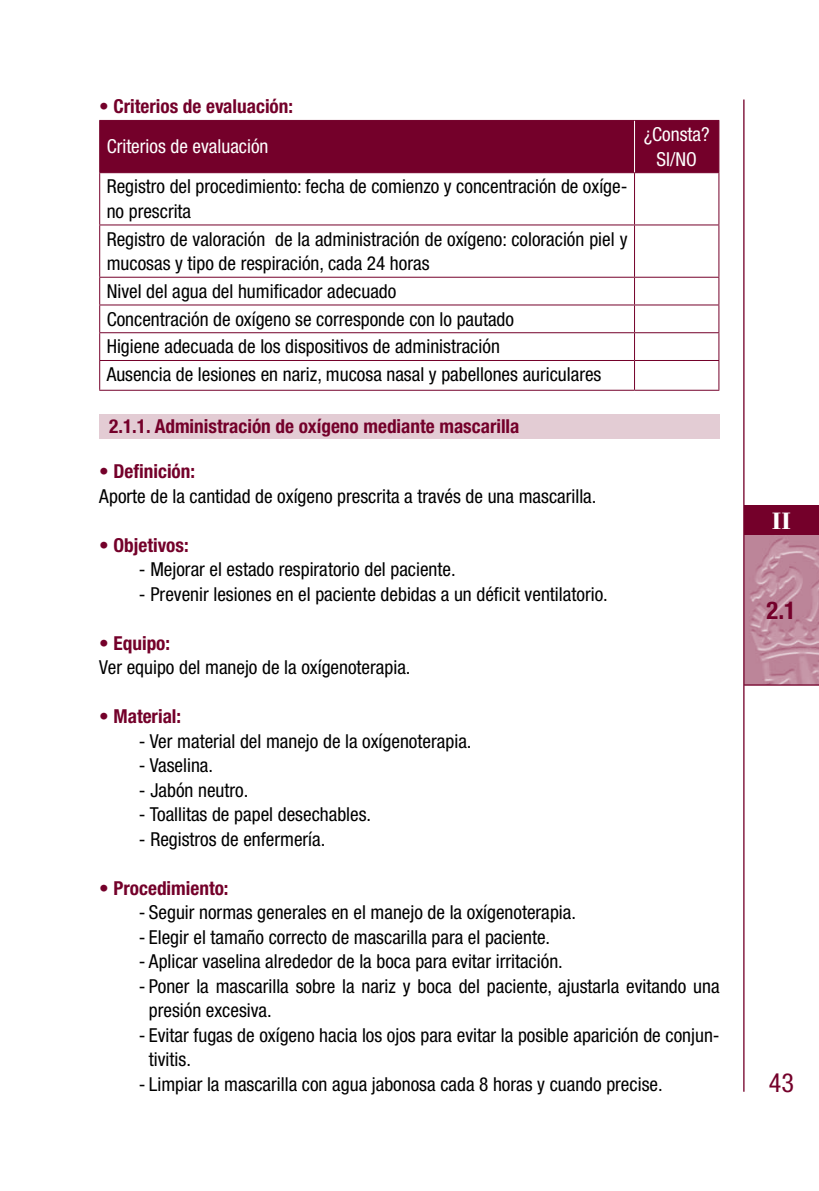
<style>
.page{position:relative;width:819px;height:1191px;background:#fff}
.page>*{position:absolute;margin:0;border:0;box-sizing:border-box;transform-origin:0 0}
.t1{font:condensed 26.25px "Helvetica Neue LT Std";color:#74002a}
.t2{font:700 condensed 24.5px "Helvetica Neue LT Std";color:#74002a}
.t3{font:700 24.5px "Bodoni Std";color:#fff}
.t4{font:condensed 19.25px/24.5px "Helvetica Neue LT Std";color:#000}
.t5{font:700 condensed 19.25px "Helvetica Neue LT Std";color:#74002a}
.t6{font:condensed 19.25px/24.5px "Helvetica Neue LT Std";color:#fff;text-align:center}
</style>
<div class="page">
<img style="left:744px;top:535px;width:75px;height:149px">
<div style="left:744px;top:505px;width:75px;height:30px;background:#74002a"></div>
<hr style="left:744px;top:684px;width:75px;height:1px;background:#74002a">
<hr style="left:743px;top:99px;width:1px;height:992px;background:#74002a">
<div style="left:99px;top:414px;width:620px;height:25px;background:#e3ccd4"></div>
<div style="left:100px;top:121px;width:618px;height:51px;background:#74002a"></div>
<hr style="left:99px;top:120px;width:535px;height:1px;background:#74002a">
<hr style="left:99px;top:121px;width:1px;height:51px;background:#74002a">
<hr style="left:634px;top:120px;width:85px;height:1px;background:#74002a">
<hr style="left:718px;top:121px;width:1px;height:51px;background:#74002a">
<hr style="left:99px;top:172px;width:535px;height:1px;background:#74002a">
<hr style="left:99px;top:173px;width:1px;height:51px;background:#74002a">
<hr style="left:634px;top:172px;width:85px;height:1px;background:#74002a">
<hr style="left:634px;top:173px;width:1px;height:51px;background:#74002a">
<hr style="left:718px;top:173px;width:1px;height:51px;background:#74002a">
<hr style="left:99px;top:224px;width:535px;height:1px;background:#74002a">
<hr style="left:99px;top:225px;width:1px;height:52px;background:#74002a">
<hr style="left:634px;top:224px;width:85px;height:1px;background:#74002a">
<hr style="left:634px;top:225px;width:1px;height:52px;background:#74002a">
<hr style="left:718px;top:225px;width:1px;height:52px;background:#74002a">
<hr style="left:99px;top:277px;width:535px;height:1px;background:#74002a">
<hr style="left:634px;top:277px;width:85px;height:1px;background:#74002a">
<hr style="left:99px;top:304px;width:535px;height:1px;background:#74002a">
<hr style="left:634px;top:304px;width:85px;height:1px;background:#74002a">
<hr style="left:99px;top:332px;width:535px;height:1px;background:#74002a">
<hr style="left:634px;top:332px;width:85px;height:1px;background:#74002a">
<hr style="left:99px;top:360px;width:535px;height:1px;background:#74002a">
<svg style="left:99px;top:278px;width:1px;height:112px"></svg>
<hr style="left:634px;top:360px;width:85px;height:1px;background:#74002a">
<svg style="left:634px;top:278px;width:1px;height:112px"></svg>
<svg style="left:718px;top:278px;width:1px;height:112px"></svg>
<hr style="left:99px;top:390px;width:535px;height:1px;background:#74002a">
<hr style="left:634px;top:390px;width:85px;height:1px;background:#74002a">
<hr style="left:634px;top:121px;width:1px;height:51px;background:#fff">
<p class="t5" style="left:99px;top:94px;width:195px">• Criterios de evaluación:</p>
<p class="t6" style="left:107px;top:134px;width:163px">Criterios de evaluación</p>
<p class="t6" style="left:643px;top:122px;width:67px">¿Consta?<br>SI/NO</p>
<p class="t4" style="left:107px;top:174px;width:522px">Registro del procedimiento: fecha de comienzo y concentración de oxíge&shy;no prescrita</p>
<p class="t4" style="left:107px;top:226px;width:522px">Registro de valoración de la administración de oxígeno: coloración piel y mucosas y tipo de respiración, cada 24 horas</p>
<p class="t4" style="left:107px;top:277px;width:496px;line-height:27.8px">Nivel del agua del humificador adecuado<br>Concentración de oxígeno se corresponde con lo pautado<br>Higiene adecuada de los dispositivos de administración<br>Ausencia de lesiones en nariz, mucosa nasal y pabellones auriculares</p>
<p class="t5" style="left:109px;top:414px;width:412px">2.1.1. Administración de oxígeno mediante mascarilla</p>
<p class="t5" style="left:99px;top:460px;width:97px">• Definición:</p>
<p class="t4" style="left:99px;top:483px;width:498px">Aporte de la cantidad de oxígeno prescrita a través de una mascarilla.</p>
<p class="t5" style="left:99px;top:533px;width:91px">• Objetivos:</p>
<p class="t4" style="left:139px;top:557px;width:318px">- Mejorar el estado respiratorio del paciente.</p>
<p class="t4" style="left:139px;top:581px;width:470px">- Prevenir lesiones en el paciente debidas a un déficit ventilatorio.</p>
<p class="t5" style="left:99px;top:631px;width:72px">• Equipo:</p>
<p class="t4" style="left:99px;top:655px;width:313px">Ver equipo del manejo de la oxígenoterapia.</p>
<p class="t5" style="left:99px;top:705px;width:83px">• Material:</p>
<p class="t4" style="left:139px;top:728px;width:334px">- Ver material del manejo de la oxígenoterapia.</p>
<p class="t4" style="left:139px;top:753px;width:76px">- Vaselina.</p>
<p class="t4" style="left:139px;top:777px;width:111px">- Jabón neutro.</p>
<p class="t4" style="left:139px;top:802px;width:234px">- Toallitas de papel desechables.</p>
<p class="t4" style="left:139px;top:826px;width:188px">- Registros de enfermería.</p>
<p class="t5" style="left:99px;top:876px;width:131px">• Procedimiento:</p>
<p class="t4" style="left:139px;top:900px;width:438px">- Seguir normas generales en el manejo de la oxígenoterapia.</p>
<p class="t4" style="left:139px;top:924px;width:413px">- Elegir el tamaño correcto de mascarilla para el paciente.</p>
<p class="t4" style="left:139px;top:949px;width:425px">- Aplicar vaselina alrededor de la boca para evitar irritación.</p>
<p class="t4" style="left:149px;top:973px;width:572px;text-indent:-10px">- Poner la mascarilla sobre la nariz y boca del paciente, ajustarla evitando una presión excesiva.</p>
<p class="t4" style="left:149px;top:1022px;width:572px;text-indent:-10px">- Evitar fugas de oxígeno hacia los ojos para evitar la posible aparición de conjun&shy;tivitis.</p>
<p class="t4" style="left:139px;top:1071px;width:525px">- Limpiar la mascarilla con agua jabonosa cada 8 horas y cuando precise.</p>
<p class="t3" style="left:771px;top:505px;width:21px">II</p>
<p class="t2" style="left:766px;top:595px;width:31px">2.1</p>
<h1 class="t1" style="left:768px;top:1067px;width:27px">43</h1>
</div>
